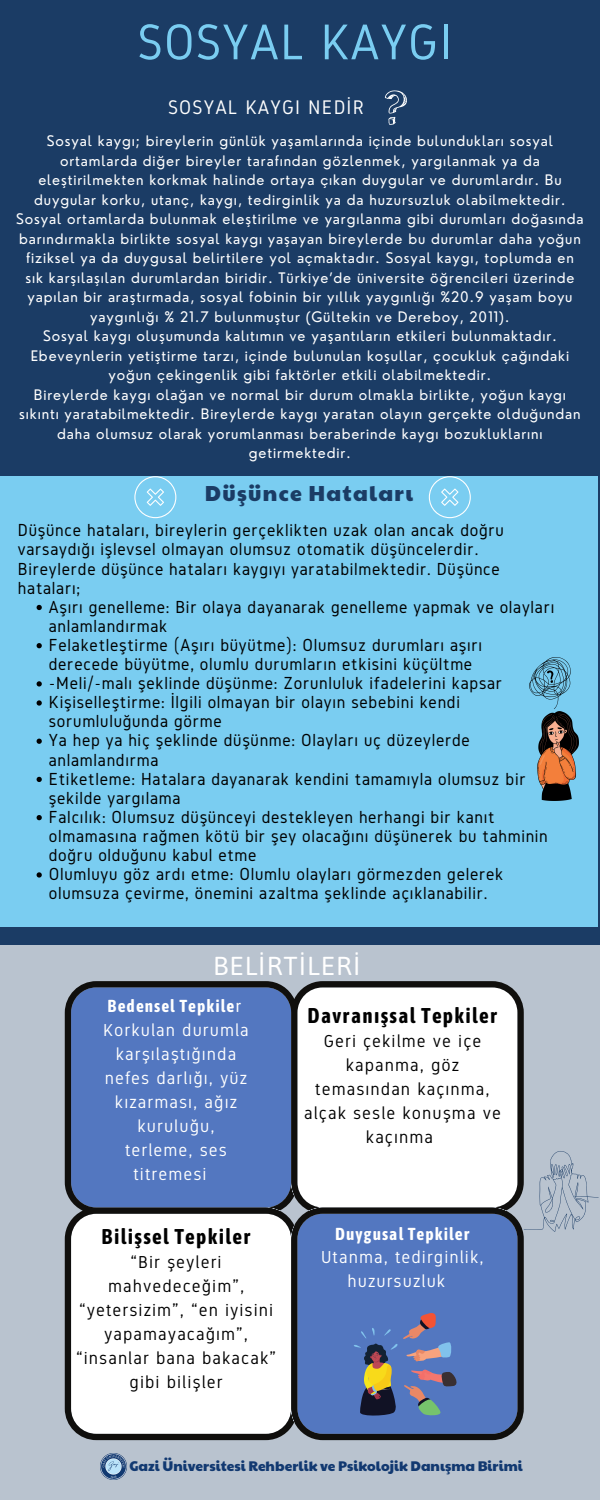
<style>
.page{position:relative;width:600px;height:1500px;background:#1b3c65}
.page>*{position:absolute;margin:0;border:0;box-sizing:border-box;transform-origin:0 0}
.t1{font:50.2px "Gidole";letter-spacing:.02em;color:#7acdf1}
.t2{font:26px "Asap";letter-spacing:.04em;color:#fff}
.t3{font:700 21.3px "Asap Condensed";letter-spacing:.06em;color:#000}
.t4{font:21.3px "Paytone One";letter-spacing:.06em;color:#1b3c65}
.t5{font:19.7px "Gidole";letter-spacing:.06em;color:#fff}
.t6{font:18.1px/19.1px "Gidole";letter-spacing:.04em;color:#000}
.t7{font:17.3px/24px "Gidole";letter-spacing:.06em;color:#000;text-align:center}
.t8{font:17.3px/24px "Gidole";letter-spacing:.06em;color:#fff}
.t9{font:700 17.3px "Asap Condensed";letter-spacing:.06em;color:#fff}
.t10{font:14.2px/19.5px "Nourd";letter-spacing:.06em;color:#fff;text-align:center}
.t11{font:13.8px "Paytone One";color:#123971}
.s1{font-weight:400}
</style>
<div class="page">
<div style="left:0;top:476px;width:598px;height:451px;background:#7acdf1"></div>
<div style="left:0;top:945px;width:600px;height:555px;background:#b9c3cf"></div>
<svg style="left:385px;top:90px;width:22px;height:35px"></svg>
<img style="left:529px;top:657px;width:50px;height:144px">
<svg style="left:37px;top:605px;width:5px;height:5px"></svg>
<svg style="left:37px;top:643px;width:5px;height:5px"></svg>
<svg style="left:37px;top:681px;width:5px;height:6px"></svg>
<svg style="left:37px;top:700px;width:5px;height:6px"></svg>
<svg style="left:37px;top:739px;width:5px;height:5px"></svg>
<svg style="left:37px;top:777px;width:5px;height:5px"></svg>
<svg style="left:37px;top:815px;width:5px;height:5px"></svg>
<svg style="left:37px;top:872px;width:5px;height:6px"></svg>
<svg style="left:134px;top:476px;width:42px;height:42px"></svg>
<svg style="left:429px;top:476px;width:42px;height:42px"></svg>
<svg style="left:65px;top:981px;width:459px;height:459px;background:#a1b0cf"></svg>
<svg style="left:353px;top:1309px;width:108px;height:108px;background:#64749c"></svg>
<svg style="left:524px;top:1151px;width:75px;height:81px"></svg>
<img style="left:101px;top:1454px;width:26px;height:26px">
<h1 class="t1" style="left:137px;top:14px;width:316px">SOSYAL KAYGI</h1>
<h3 class="t5" style="left:168px;top:97px;width:197px">SOSYAL KAYGI NEDİR</h3>
<p class="t10" style="left:16px;top:131px;width:569px">Sosyal kaygı; bireylerin günlük yaşamlarında içinde bulundukları sosyal ortamlarda diğer bireyler tarafından gözlenmek, yargılanmak ya da eleştirilmekten korkmak halinde ortaya çıkan duygular ve durumlardır. Bu duygular korku, utanç, kaygı, tedirginlik ya da huzursuzluk olabilmektedir.<br>Sosyal ortamlarda bulunmak eleştirilme ve yargılanma gibi durumları doğasında barındırmakla birlikte sosyal kaygı yaşayan bireylerde bu durumlar daha yoğun fiziksel ya da duygusal belirtilere yol açmaktadır. Sosyal kaygı, toplumda en sık karşılaşılan durumlardan biridir. Türkiye’de üniversite öğrencileri üzerinde yapılan bir araştırmada, sosyal fobinin bir yıllık yaygınlığı %20.9 yaşam boyu yaygınlığı % 21.7 bulunmuştur (Gültekin ve Dereboy, 2011).<br>Sosyal kaygı oluşumunda kalıtımın ve yaşantıların etkileri bulunmaktadır.<br>Ebeveynlerin yetiştirme tarzı, içinde bulunulan koşullar, çocukluk çağındaki yoğun çekingenlik gibi faktörler etkili olabilmektedir.<br>Bireylerde kaygı olağan ve normal bir durum olmakla birlikte, yoğun kaygı sıkıntı yaratabilmektedir. Bireylerde kaygı yaratan olayın gerçekte olduğundan daha olumsuz olarak yorumlanması beraberinde kaygı bozukluklarını getirmektedir.</p>
<h3 class="t4" style="left:205px;top:477px;width:210px">Düşünce Hataları</h3>
<p class="t6" style="left:18px;top:520px;width:487px">Düşünce hataları, bireylerin gerçeklikten uzak olan ancak doğru varsaydığı işlevsel olmayan olumsuz otomatik düşüncelerdir.<br>Bireylerde düşünce hataları kaygıyı yaratabilmektedir. Düşünce hataları;</p>
<p class="t6" style="left:49px;top:597px;width:507px">Aşırı genelleme: Bir olaya dayanarak genelleme yapmak ve olayları anlamlandırmak<br>Felaketleştirme (Aşırı büyütme): Olumsuz durumları aşırı derecede büyütme, olumlu durumların etkisini küçültme -Meli/-malı şeklinde düşünme: Zorunluluk ifadelerini kapsar Kişiselleştirme: İlgili olmayan bir olayın sebebini kendi sorumluluğunda görme<br>Ya hep ya hiç şeklinde düşünme: Olayları uç düzeylerde anlamlandırma<br>Etiketleme: Hatalara dayanarak kendini tamamıyla olumsuz bir şekilde yargılama<br>Falcılık: Olumsuz düşünceyi destekleyen herhangi bir kanıt olmamasına rağmen kötü bir şey olacağını düşünerek bu tahminin doğru olduğunu kabul etme<br>Olumluyu göz ardı etme: Olumlu olayları görmezden gelerek olumsuza çevirme, önemini azaltma şeklinde açıklanabilir.</p>
<h2 class="t2" style="left:213px;top:951px;width:149px">BELİRTİLERİ</h2>
<p class="t9" style="left:107px;top:996px;width:135px">Bedensel Tepkile<span class="s1">r</span></p>
<p class="t8" style="left:103px;top:1018px;width:147px">Korkulan durumla</p>
<p class="t8" style="left:116px;top:1042px;width:122px">karşılaştığında</p>
<p class="t8" style="left:105px;top:1066px;width:144px">nefes darlığı, yüz</p>
<p class="t8" style="left:115px;top:1090px;width:124px">kızarması, ağız</p>
<p class="t8" style="left:137px;top:1114px;width:79px">kuruluğu,</p>
<p class="t8" style="left:125px;top:1138px;width:103px">terleme, ses</p>
<p class="t8" style="left:133px;top:1162px;width:75px">titremesi</p>
<h3 class="t3" style="left:102px;top:1224px;width:151px">Bilişsel Tepkiler</h3>
<p class="t7" style="left:76px;top:1250px;width:201px">“Bir şeyleri mahvedeceğim”, “yetersizim”, “en iyisini yapamayacağım”, “insanlar bana bakacak” gibi bilişler</p>
<h3 class="t3" style="left:308px;top:1003px;width:191px">Davranışsal Tepkiler</h3>
<p class="t7" style="left:304px;top:1029px;width:198px">Geri çekilme ve içe kapanma, göz temasından kaçınma, alçak sesle konuşma ve kaçınma</p>
<p class="t9" style="left:335px;top:1224px;width:136px">Duygusal Tepkiler</p>
<p class="t8" style="left:347px;top:1246px;width:138px;text-indent:-26px">Utanma, tedirginlik, huzursuzluk</p>
<p class="t11" style="left:129px;top:1456px;width:394px">Gazi Üniversitesi Rehberlik ve Psikolojik Danışma Birimi</p>
</div>
